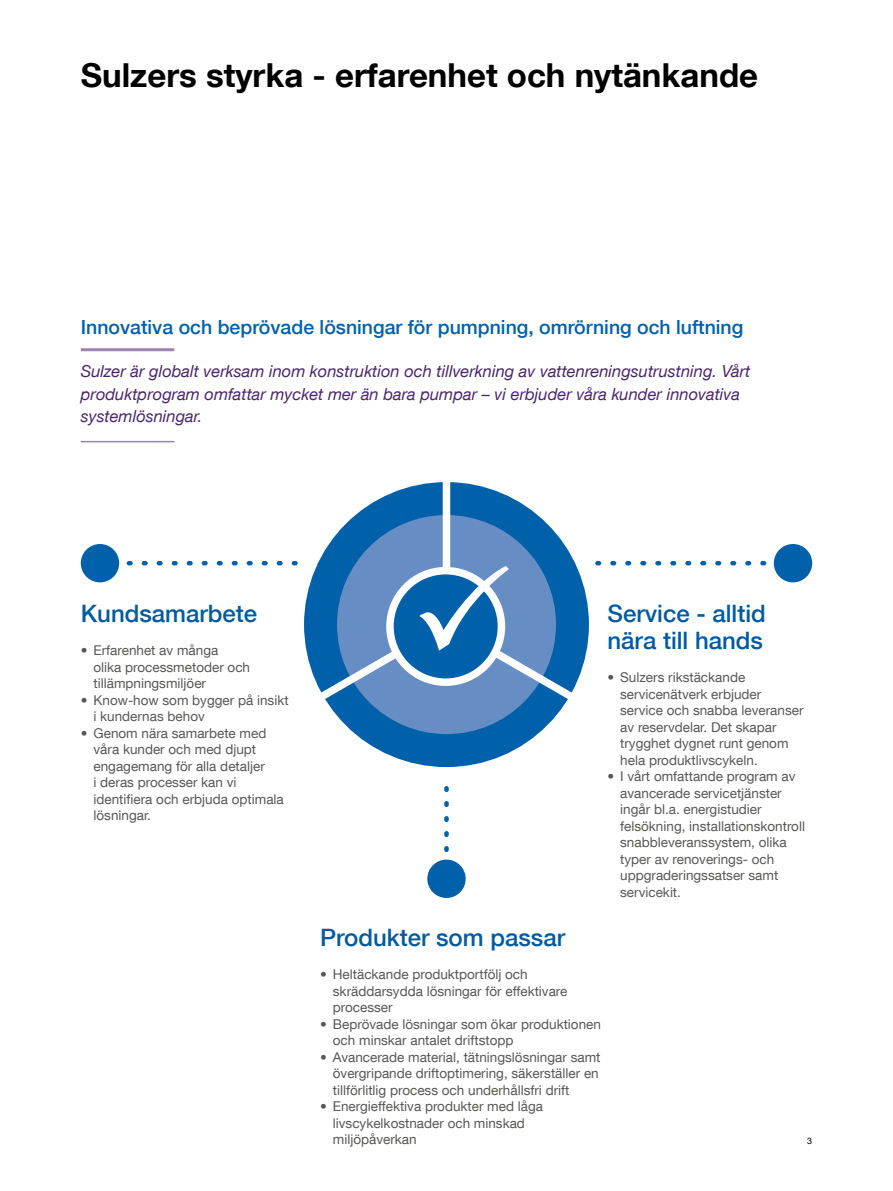
<style>
.page{position:relative;width:893px;height:1191px;background:#fff}
.page>*{position:absolute;margin:0;border:0;box-sizing:border-box;transform-origin:0 0}
.t1{font:700 33px "Helvetica Neue LT Com";color:#000}
.t2{font:500 24px/27px "Helvetica Neue LT Com";color:#005ba0}
.t3{font:500 19.5px "Helvetica Neue LT Com";color:#0061aa}
.t4{font:italic 16.5px/22.5px "Helvetica Neue LT Com";color:#49266a}
.t5{font:13.5px/16.5px "Helvetica Neue LT Com";color:#575756}
.t6{font:9px "Helvetica Neue LT Com";color:#000}
</style>
<div class="page">
<div style="left:774px;top:544px;width:38px;height:38px;background:#0061aa;border-radius:50%"></div>
<svg style="left:595px;top:561px;width:171px;height:4px"></svg>
<div style="left:81px;top:544px;width:38px;height:38px;background:#0061aa;border-radius:50%"></div>
<svg style="left:127px;top:561px;width:171px;height:4px"></svg>
<div style="left:427px;top:859px;width:39px;height:39px;background:#0061aa;border-radius:50%"></div>
<svg style="left:444px;top:786px;width:5px;height:66px"></svg>
<div style="left:304px;top:482px;width:285px;height:285px;background:#0061aa;border-radius:50%"></div>
<div style="left:337px;top:515px;width:219px;height:219px;background:#668dc4;border-radius:50%"></div>
<div style="left:443px;top:476px;width:7px;height:148px;background:#fff"></div>
<svg style="left:307px;top:566px;width:279px;height:143px"></svg>
<hr style="left:81px;top:348px;width:93px;height:3px;background:#9b84ac">
<hr style="left:81px;top:441px;width:93px;height:1px;background:#9b84ac">
<h1 class="t1" style="left:81px;top:55px;width:679px">Sulzers styrka - erfarenhet och nytänkande</h1>
<h3 class="t3" style="left:81px;top:315px;width:664px">Innovativa och beprövade lösningar för pumpning, omrörning och luftning</h3>
<p class="t4" style="left:81px;top:359px;width:671px">Sulzer är globalt verksam inom konstruktion och tillverkning av vattenreningsutrustning. Vårt produktprogram omfattar mycket mer än bara pumpar – vi erbjuder våra kunder innovativa systemlösningar.</p>
<h2 class="t2" style="left:81px;top:599px;width:178px">Kundsamarbete</h2>
<p class="t5" style="left:94px;top:641px;width:158px;text-indent:-13px">• Erfarenhet av många<br>olika processmetoder och tillämpningsmiljöer</p>
<p class="t5" style="left:94px;top:691px;width:197px;text-indent:-13px">• Know-how som bygger på insikt i kundernas behov</p>
<p class="t5" style="left:94px;top:724px;width:192px;text-indent:-13px">• Genom nära samarbete med våra kunder och med djupt engagemang för alla detaljer<br>i deras processer kan vi identifiera och erbjuda optimala lösningar.</p>
<h2 class="t2" style="left:607px;top:599px;width:160px">Service - alltid nära till hands</h2>
<p class="t5" style="left:620px;top:668px;width:185px;text-indent:-13px">• Sulzers rikstäckande servicenätverk erbjuder service och snabba leveranser av reservdelar. Det skapar trygghet dygnet runt genom hela produktlivscykeln.</p>
<p class="t5" style="left:620px;top:767px;width:186px;text-indent:-13px">• I vårt omfattande program av avancerade servicetjänster ingår bl.a. energistudier felsökning, installationskontroll snabbleveranssystem, olika typer av renoverings- och uppgraderingssatser samt servicekit.</p>
<h2 class="t2" style="left:320px;top:923px;width:246px">Produkter som passar</h2>
<p class="t5" style="left:333px;top:965px;width:236px;text-indent:-13px">• Heltäckande produktportfölj och skräddarsydda lösningar för effektivare processer</p>
<p class="t5" style="left:333px;top:1015px;width:270px;text-indent:-13px">• Beprövade lösningar som ökar produktionen och minskar antalet driftstopp</p>
<p class="t5" style="left:333px;top:1048px;width:269px;text-indent:-13px">• Avancerade material, tätningslösningar samt övergripande driftoptimering, säkerställer en tillförlitlig process och underhållsfri drift</p>
<p class="t5" style="left:333px;top:1097px;width:212px;text-indent:-13px">• Energieffektiva produkter med låga livscykelkostnader och minskad miljöpåverkan</p>
<p class="t6" style="left:807px;top:1135px;width:7px">3</p>
</div>
